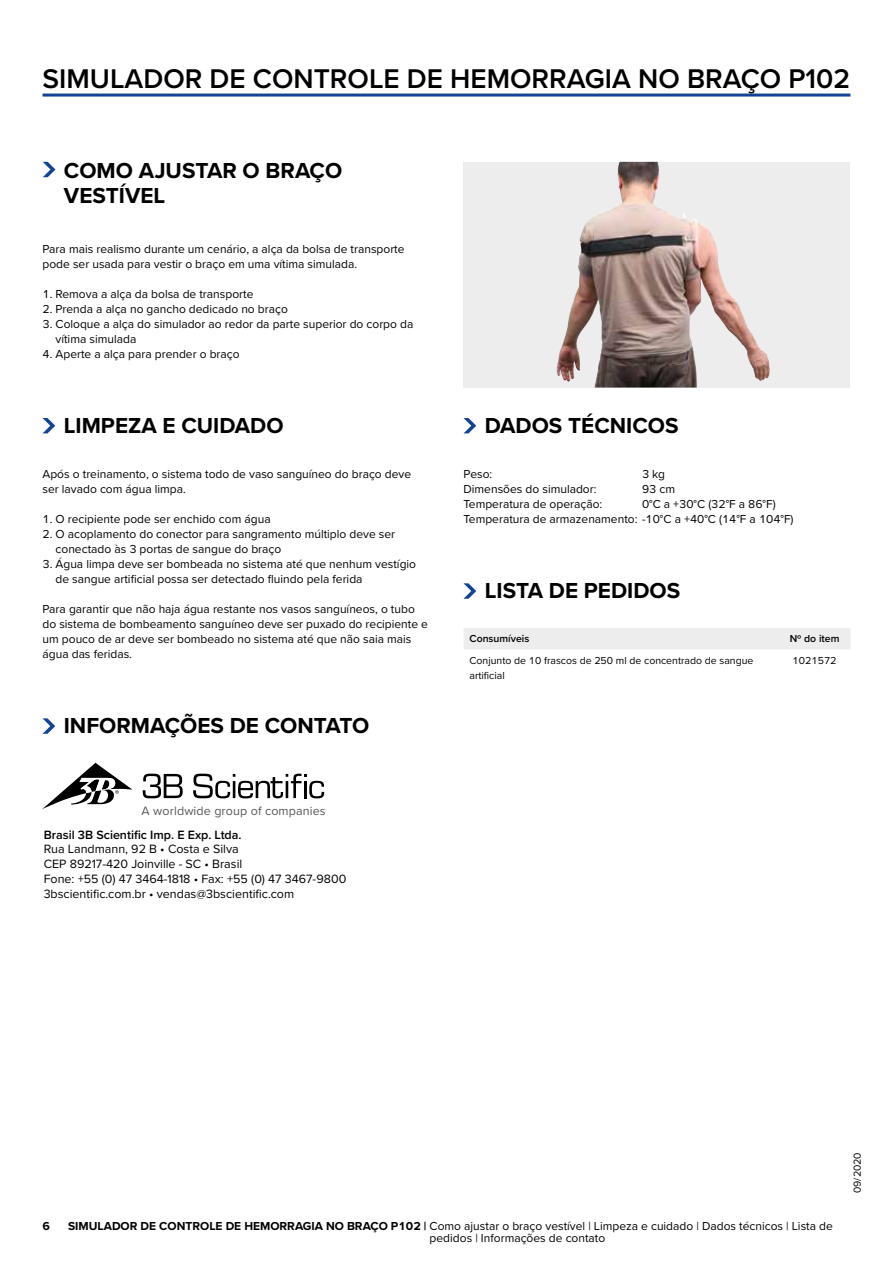
<style>
.page{position:relative;width:893px;height:1263px;background:#fff}
.page>*{position:absolute;margin:0;border:0;box-sizing:border-box;transform-origin:0 0}
.t1{font:600 28.05px "Proxima Nova";color:#000}
.t2{font:700 22.5px/25.5px "Proxima Nova";color:#000}
.t3{font:12.45px/14.7px "Proxima Nova";color:#000}
.t4{font:600 12.45px "Proxima Nova";color:#000}
.t5{font:12.45px "Proxima Nova";letter-spacing:.01em;color:#575756}
.t6{font:12px/15px "Proxima Nova";color:#000}
.t7{font:700 12px "Proxima Nova";color:#000}
.t8{font:10.5px/15px "Proxima Nova";color:#000}
.t9{font:600 10.5px "Proxima Nova";color:#000}
.s1{font-weight:700}
</style>
<div class="page">
<hr style="left:43px;top:94px;width:807px;height:3px;background:#134395">
<svg style="left:463px;top:162px;width:387px;height:226px;background:#d8d2d0"></svg>
<img style="left:556px;top:162px;width:66px;height:214px">
<svg style="left:43px;top:162px;width:12px;height:15px"></svg>
<svg style="left:43px;top:418px;width:12px;height:15px"></svg>
<svg style="left:463px;top:418px;width:13px;height:15px"></svg>
<svg style="left:463px;top:583px;width:13px;height:16px"></svg>
<svg style="left:43px;top:718px;width:12px;height:16px"></svg>
<svg style="left:42px;top:763px;width:91px;height:46px"></svg>
<svg style="left:143px;top:774px;width:40px;height:24px"></svg>
<svg style="left:193px;top:774px;width:131px;height:24px"></svg>
<div style="left:464px;top:628px;width:386px;height:21px;background:#ededed"></div>
<h1 class="t1" style="left:43px;top:57px;width:809px">SIMULADOR DE CONTROLE DE HEMORRAGIA NO BRAÇO P102</h1>
<h2 class="t2" style="left:64px;top:157px;width:280px">COMO AJUSTAR O BRAÇO<br>VESTÍVEL</h2>
<p class="t6" style="left:43px;top:240px;width:364px">Para mais realismo durante um cenário, a alça da bolsa de transporte pode ser usada para vestir o braço em uma vítima simulada.</p>
<p class="t6" style="left:43px;top:285px;width:212px">1. Remova a alça da bolsa de transporte</p>
<p class="t6" style="left:43px;top:300px;width:247px">2. Prenda a alça no gancho dedicado no braço</p>
<p class="t6" style="left:56px;top:315px;width:359px;text-indent:-13px">3. Coloque a alça do simulador ao redor da parte superior do corpo da vítima simulada</p>
<p class="t6" style="left:43px;top:345px;width:199px">4. Aperte a alça para prender o braço</p>
<h2 class="t2" style="left:64px;top:412px;width:221px">LIMPEZA E CUIDADO</h2>
<h2 class="t2" style="left:485px;top:412px;width:195px">DADOS TÉCNICOS</h2>
<p class="t6" style="left:43px;top:465px;width:370px">Após o treinamento, o sistema todo de vaso sanguíneo do braço deve ser lavado com água limpa.</p>
<p class="t6" style="left:43px;top:510px;width:230px">1. O recipiente pode ser enchido com água</p>
<p class="t6" style="left:56px;top:525px;width:341px;text-indent:-13px">2. O acoplamento do conector para sangramento múltiplo deve ser conectado às 3 portas de sangue do braço</p>
<p class="t6" style="left:56px;top:555px;width:362px;text-indent:-13px">3. Água limpa deve ser bombeada no sistema até que nenhum vestígio de sangue artificial possa ser detectado fluindo pela ferida</p>
<p class="t6" style="left:43px;top:600px;width:387px">Para garantir que não haja água restante nos vasos sanguíneos, o tubo do sistema de bombeamento sanguíneo deve ser puxado do recipiente e um pouco de ar deve ser bombeado no sistema até que não saia mais água das feridas.</p>
<h2 class="t2" style="left:64px;top:712px;width:307px">INFORMAÇÕES DE CONTATO</h2>
<p class="t5" style="left:142px;top:801px;width:186px">A worldwide group of companies</p>
<p class="t4" style="left:44px;top:825px;width:199px">Brasil 3B Scientific Imp. E Exp. Ltda.</p>
<p class="t3" style="left:44px;top:841px;width:304px">Rua Landmann, 92 B • Costa e Silva<br>CEP 89217-420 Joinville - SC • Brasil<br>Fone: +55 (0) 47 3464-1818 • Fax: +55 (0) 47 3467-9800<br>3bscientific.com.br • vendas@3bscientific.com</p>
<p class="t6" style="left:463px;top:465px;width:30px">Peso:</p>
<p class="t6" style="left:642px;top:465px;width:25px">3 kg</p>
<p class="t6" style="left:463px;top:480px;width:134px">Dimensões do simulador:</p>
<p class="t6" style="left:642px;top:480px;width:35px">93 cm</p>
<p class="t6" style="left:463px;top:495px;width:140px">Temperatura de operação:</p>
<p class="t6" style="left:463px;top:495px;width:332px;text-indent:178px">0°C a +30°C (32°F a 86°F)<br>Temperatura de armazenamento: -10°C a +40°C (14°F a 104°F)</p>
<h2 class="t2" style="left:485px;top:577px;width:197px">LISTA DE PEDIDOS</h2>
<p class="t9" style="left:469px;top:631px;width:61px">Consumíveis</p>
<p class="t9" style="left:790px;top:631px;width:51px">Nº do item</p>
<p class="t8" style="left:469px;top:652px;width:285px">Conjunto de 10 frascos de 250 ml de concentrado de sangue artificial</p>
<p class="t8" style="left:793px;top:652px;width:45px">1021572</p>
<p class="t7" style="left:43px;top:1217px;width:9px">6</p>
<p class="t6" style="left:430px;top:1219px;width:405px;line-height:12px;text-indent:-362px"><span class="s1">SIMULADOR DE CONTROLE DE HEMORRAGIA NO BRAÇO P102 |</span> Como ajustar o braço vestível | Limpeza e cuidado | Dados técnicos | Lista de pedidos | Informações de contato</p>
<p class="t8" style="left:849px;top:1193px;width:42px;rotate:-90deg">09/2020</p>
</div>
